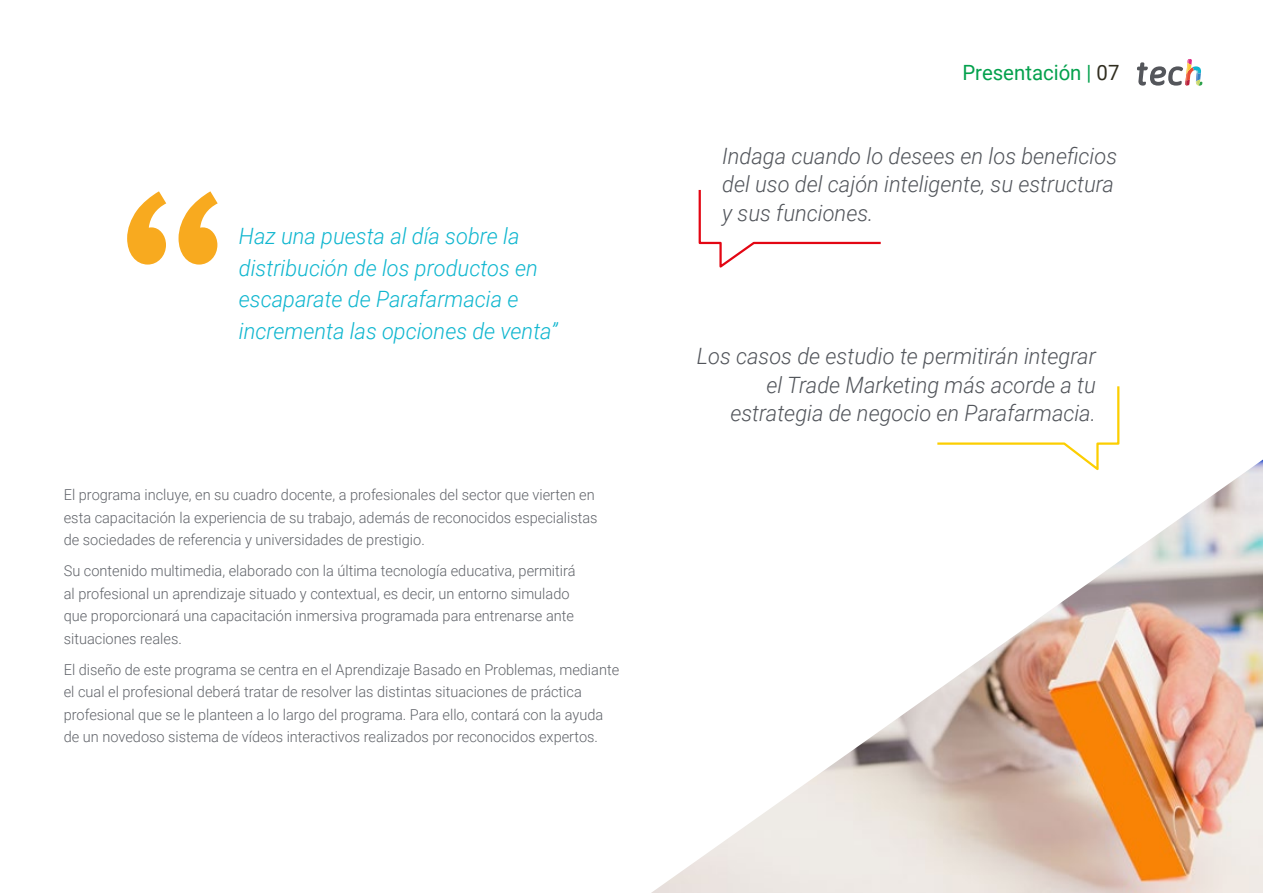
<style>
.page{position:relative;width:1263px;height:893px;background:#fff}
.page>*{position:absolute;margin:0;border:0;box-sizing:border-box;transform-origin:0 0}
.t1{font:italic 300 22.5px/28.5px "Roboto";color:#52555b;text-align:right}
.t2{font:italic 300 22.5px/31.5px "Roboto";color:#0fb6cf}
.t3{font:21px "Roboto";color:#04a14d}
.t4{font:300 15px/22.5px "Roboto";color:#61646a}
.s1{color:#312e20}
</style>
<div class="page">
<svg style="left:127px;top:191px;width:91px;height:74px"></svg>
<svg style="left:937px;top:386px;width:183px;height:73px"></svg>
<img style="left:651px;top:459px;width:612px;height:434px">
<svg style="left:698px;top:189px;width:183px;height:79px"></svg>
<svg style="left:1137px;top:59px;width:65px;height:27px"></svg>
<h1 class="t2" style="left:239px;top:220px;width:320px">Haz una puesta al día sobre la distribución de los productos en escaparate de Parafarmacia e incrementa las opciones de venta”</h1>
<p class="t4" style="left:64px;top:483px;width:535px">El programa incluye, en su cuadro docente, a profesionales del sector que vierten en esta capacitación la experiencia de su trabajo, además de reconocidos especialistas de sociedades de referencia y universidades de prestigio.</p>
<p class="t4" style="left:64px;top:559px;width:513px">Su contenido multimedia, elaborado con la última tecnología educativa, permitirá al profesional un aprendizaje situado y contextual, es decir, un entorno simulado que proporcionará una capacitación inmersiva programada para entrenarse ante situaciones reales.</p>
<p class="t4" style="left:64px;top:658px;width:557px">El diseño de este programa se centra en el Aprendizaje Basado en Problemas, mediante el cual el profesional deberá tratar de resolver las distintas situaciones de práctica profesional que se le planteen a lo largo del programa. Para ello, contará con la ayuda de un novedoso sistema de vídeos interactivos realizados por reconocidos expertos.</p>
<h2 class="t3" style="left:962px;top:57px;width:159px">Presentación | <span class="s1">07</span></h2>
<h1 class="t1" style="left:722px;top:140px;width:397px;text-align:left">Indaga cuando lo desees en los beneficios del uso del cajón inteligente, su estructura y sus funciones.</h1>
<h1 class="t1" style="left:697px;top:341px;width:401px">Los casos de estudio te permitirán integrar el Trade Marketing más acorde a tu estrategia de negocio en Parafarmacia.</h1>
</div>
